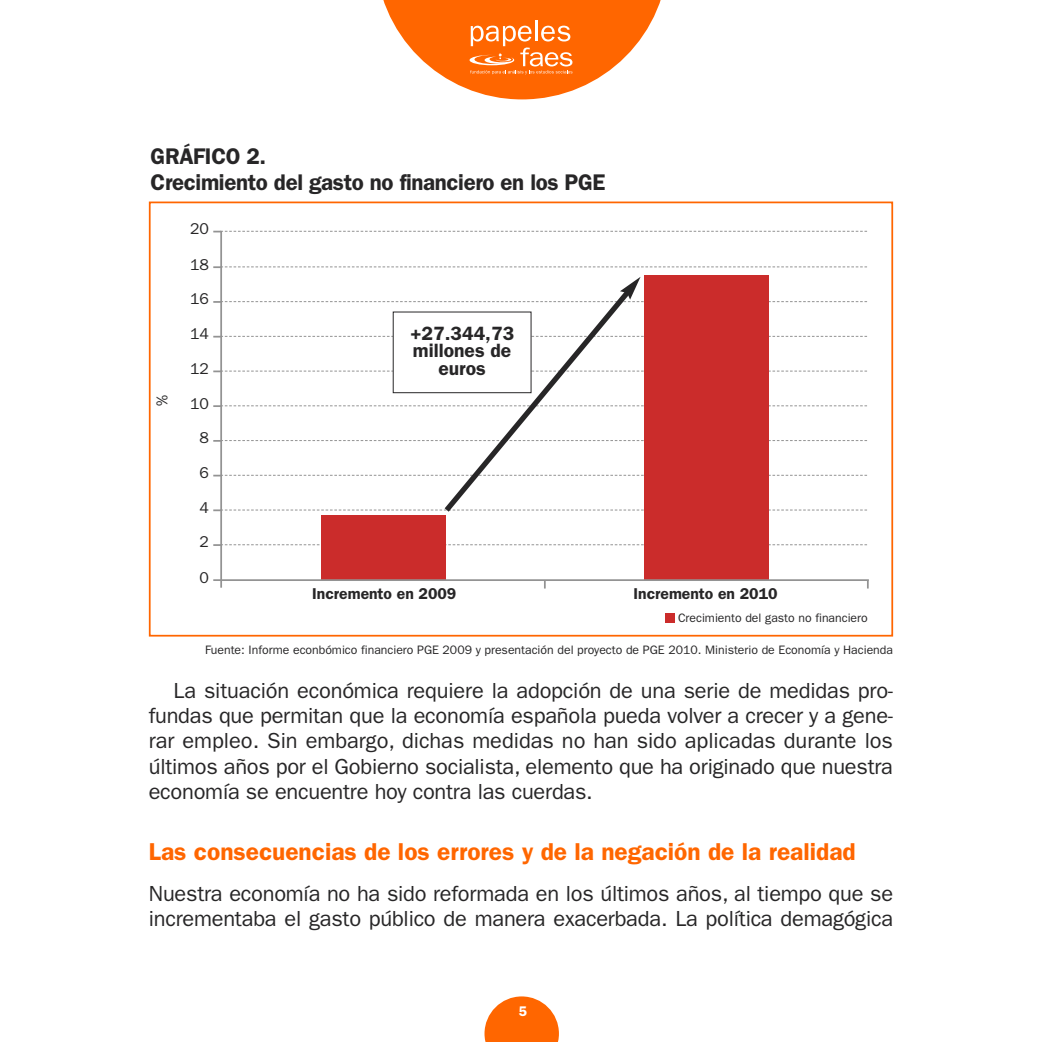
<style>
.page{position:relative;width:1042px;height:1042px;background:#fff}
.page>*{position:absolute;margin:0;border:0;box-sizing:border-box;transform-origin:0 0}
.t1{font:600 24.5px "Franklin Gothic";color:#f60}
.t2{font:600 22.75px/25.9px "Franklin Gothic";letter-spacing:-.015em;color:#272627}
.t3{font:21.88px/25.4px "Franklin Gothic";letter-spacing:-.01em;color:#272627;text-align:justify}
.t4{font:600 19.25px/17.3px "Franklin Gothic";color:#272627;text-align:center}
.t5{font:600 15.75px "Franklin Gothic";color:#272627}
.t6{font:15.75px "Franklin Gothic";color:#272627}
.t7{font:600 14px "Franklin Gothic";color:#fff}
.t8{font:12.25px "Franklin Gothic";color:#272627}
</style>
<div class="page">
<svg style="left:383px;top:0;width:278px;height:99px"></svg>
<svg style="left:484px;top:996px;width:75px;height:46px"></svg>
<div style="left:149px;top:201px;width:744px;height:435px;border:2px solid #f60"></div>
<svg style="left:213px;top:544px;width:654px;height:2px"></svg>
<svg style="left:213px;top:509px;width:654px;height:2px"></svg>
<svg style="left:213px;top:475px;width:654px;height:1px"></svg>
<svg style="left:213px;top:440px;width:654px;height:2px"></svg>
<svg style="left:213px;top:405px;width:654px;height:2px"></svg>
<svg style="left:213px;top:370px;width:654px;height:2px"></svg>
<svg style="left:213px;top:336px;width:654px;height:1px"></svg>
<svg style="left:213px;top:266px;width:654px;height:2px"></svg>
<svg style="left:213px;top:231px;width:654px;height:1px"></svg>
<hr style="left:220px;top:231px;width:2px;height:357px;background:#939393">
<div style="left:322px;top:515px;width:124px;height:64px;background:#cb2c2b"></div>
<svg style="left:544px;top:581px;width:2px;height:7px"></svg>
<div style="left:644px;top:275px;width:124px;height:304px;background:#cb2c2b"></div>
<div style="left:393px;top:312px;width:138px;height:81px;background:#fff"></div>
<svg style="left:439px;top:303px;width:196px;height:209px"></svg>
<svg style="left:213px;top:277px;width:654px;height:26px"></svg>
<hr style="left:213px;top:579px;width:656px;height:2px;background:#939393">
<div style="left:665px;top:613px;width:10px;height:10px;background:#cb2c2b"></div>
<p class="t2" style="left:151px;top:146px;width:456px">GRÁFICO 2.<br>Crecimiento del gasto no financiero en los PGE</p>
<p class="t6" style="left:190px;top:223px;width:20px">20</p>
<p class="t6" style="left:190px;top:259px;width:20px">18</p>
<p class="t6" style="left:157px;top:406px;width:13px;rotate:-90deg">%</p>
<p class="t6" style="left:190px;top:293px;width:20px">16</p>
<p class="t6" style="left:190px;top:328px;width:20px">14</p>
<p class="t6" style="left:190px;top:363px;width:20px">12</p>
<p class="t6" style="left:190px;top:398px;width:20px">10</p>
<p class="t6" style="left:199px;top:432px;width:11px">8</p>
<p class="t6" style="left:199px;top:467px;width:11px">6</p>
<p class="t6" style="left:199px;top:502px;width:11px">4</p>
<p class="t6" style="left:199px;top:537px;width:11px">2</p>
<p class="t6" style="left:199px;top:572px;width:11px">0</p>
<p class="t4" style="left:410px;top:326px;width:106px">+27.344,73 millones de euros</p>
<p class="t5" style="left:312px;top:588px;width:146px">Incremento en 2009</p>
<p class="t5" style="left:633px;top:588px;width:146px">Incremento en 2010</p>
<p class="t8" style="left:678px;top:613px;width:191px">Crecimiento del gasto no financiero</p>
<p class="t8" style="left:205px;top:646px;width:689px">Fuente: Informe econbómico financiero PGE 2009 y presentación del proyecto de PGE 2010. Ministerio de Economía y Hacienda</p>
<p class="t3" style="left:149px;top:679px;width:746px;text-indent:25px">La situación económica requiere la adopción de una serie de medidas pro&shy;fundas que permitan que la economía española pueda volver a crecer y a gene&shy;rar empleo. Sin embargo, dichas medidas no han sido aplicadas durante los últimos años por el Gobierno socialista, elemento que ha originado que nuestra economía se encuentre hoy contra las cuerdas.</p>
<p class="t1" style="left:149px;top:843px;width:708px">Las consecuencias de los errores y de la negación de la realidad</p>
<p class="t3" style="left:149px;top:882px;width:746px">Nuestra economía no ha sido reformada en los últimos años, al tiempo que se incrementaba el gasto público de manera exacerbada. La política demagógica</p>
<p class="t7" style="left:519px;top:1006px;width:10px">5</p>
</div>
